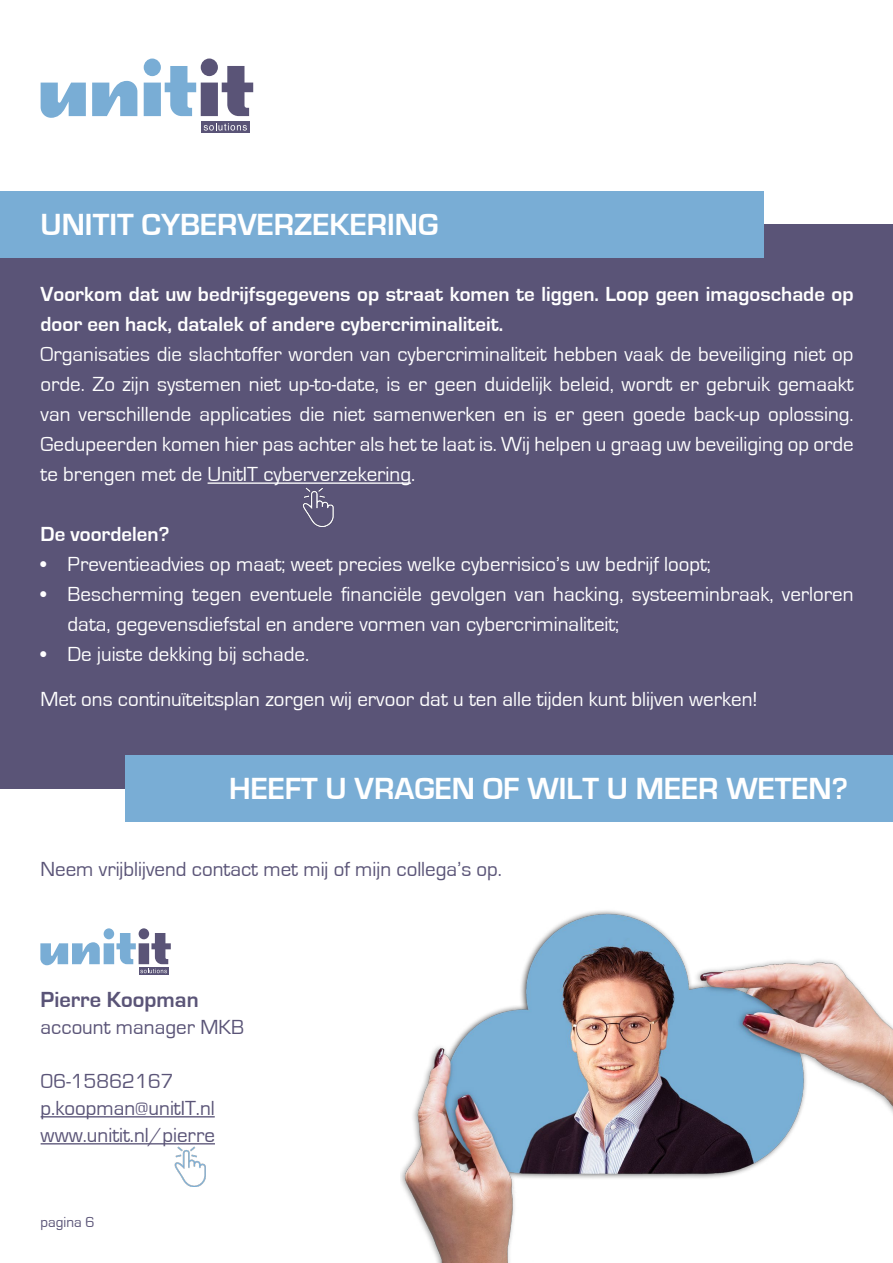
<style>
.page{position:relative;width:893px;height:1263px;background:#fff}
.page>*{position:absolute;margin:0;border:0;box-sizing:border-box;transform-origin:0 0}
.t1{font:700 31.5px "Eurostile";color:#fff}
.t2{font:700 22.5px "Eurostile";color:#5a5477}
.t3{font:21px/30px "Eurostile";color:#fff}
.t4{font:700 21px/30px "Eurostile";color:#fff}
.t5{font:21px/27px "Eurostile";color:#5a5477}
.t6{font:15px "Eurostile";color:#5a5477}
</style>
<div class="page">
<div style="left:0;top:224px;width:893px;height:565px;background:#5a5477"></div>
<div style="left:0;top:191px;width:763px;height:66px;background:#79add5"></div>
<hr style="left:208px;top:482px;width:203px;height:2px;background:#fff">
<hr style="left:41px;top:1116px;width:174px;height:1px;background:#5a5477">
<hr style="left:41px;top:1143px;width:174px;height:1px;background:#5a5477">
<img style="left:401px;top:910px;width:492px;height:353px">
<div style="left:126px;top:755px;width:767px;height:67px;background:#79add5"></div>
<img style="left:303px;top:487px;width:31px;height:40px">
<img style="left:168px;top:1144px;width:43px;height:42px">
<svg style="left:139px;top:973px;width:29px;height:1px"></svg>
<svg style="left:40px;top:928px;width:131px;height:45px"></svg>
<svg style="left:41px;top:83px;width:45px;height:35px"></svg>
<svg style="left:92px;top:81px;width:45px;height:35px"></svg>
<svg style="left:144px;top:59px;width:109px;height:57px"></svg>
<div style="left:201px;top:121px;width:48px;height:11px;background:#5a5477"></div>
<svg style="left:204px;top:123px;width:43px;height:8px"></svg>
<h1 class="t1" style="left:41px;top:207px;width:399px">UNITIT CYBERVERZEKERING</h1>
<p class="t4" style="left:41px;top:279px;width:814px">Voorkom dat uw bedrijfsgegevens op straat komen te liggen. Loop geen imagoschade op door een hack, datalek of andere cybercriminaliteit.</p>
<p class="t3" style="left:41px;top:340px;width:814px;text-align:justify">Organisaties die slachtoffer worden van cybercriminaliteit hebben vaak de beveiliging niet op orde. Zo zijn systemen niet up-to-date, is er geen duidelijk beleid, wordt er gebruik gemaakt van verschillende applicaties die niet samenwerken en is er geen goede back-up oplossing.<br>Gedupeerden komen hier pas achter als het te laat is. Wij helpen u graag uw beveiliging op orde te brengen met de UnitIT cyberverzekering.</p>
<p class="t4" style="left:41px;top:520px;width:130px">De voordelen?</p>
<p class="t3" style="left:41px;top:550px;width:672px">• Preventieadvies op maat; weet precies welke cyberrisico’s uw bedrijf loopt;</p>
<p class="t3" style="left:68px;top:580px;width:787px;text-indent:-27px">• Bescherming tegen eventuele financiële gevolgen van hacking, systeeminbraak, verloren data, gegevensdiefstal en andere vormen van cybercriminaliteit;</p>
<p class="t3" style="left:41px;top:632px;width:718px;line-height:45px">• De juiste dekking bij schade.<br>Met ons continuïteitsplan zorgen wij ervoor dat u ten alle tijden kunt blijven werken!</p>
<h1 class="t1" style="left:229px;top:772px;width:621px">HEEFT U VRAGEN OF WILT U MEER WETEN?</h1>
<p class="t5" style="left:41px;top:856px;width:463px">Neem vrijblijvend contact met mij of mijn collega’s op.</p>
<p class="t2" style="left:41px;top:987px;width:160px">Pierre Koopman</p>
<p class="t5" style="left:41px;top:1014px;width:205px">account manager MKB</p>
<p class="t5" style="left:41px;top:1068px;width:176px">06-15862167 p.koopman@unitIT.nl www.unitit.nl/pierre</p>
<p class="t6" style="left:41px;top:1214px;width:56px">pagina 6</p>
</div>
